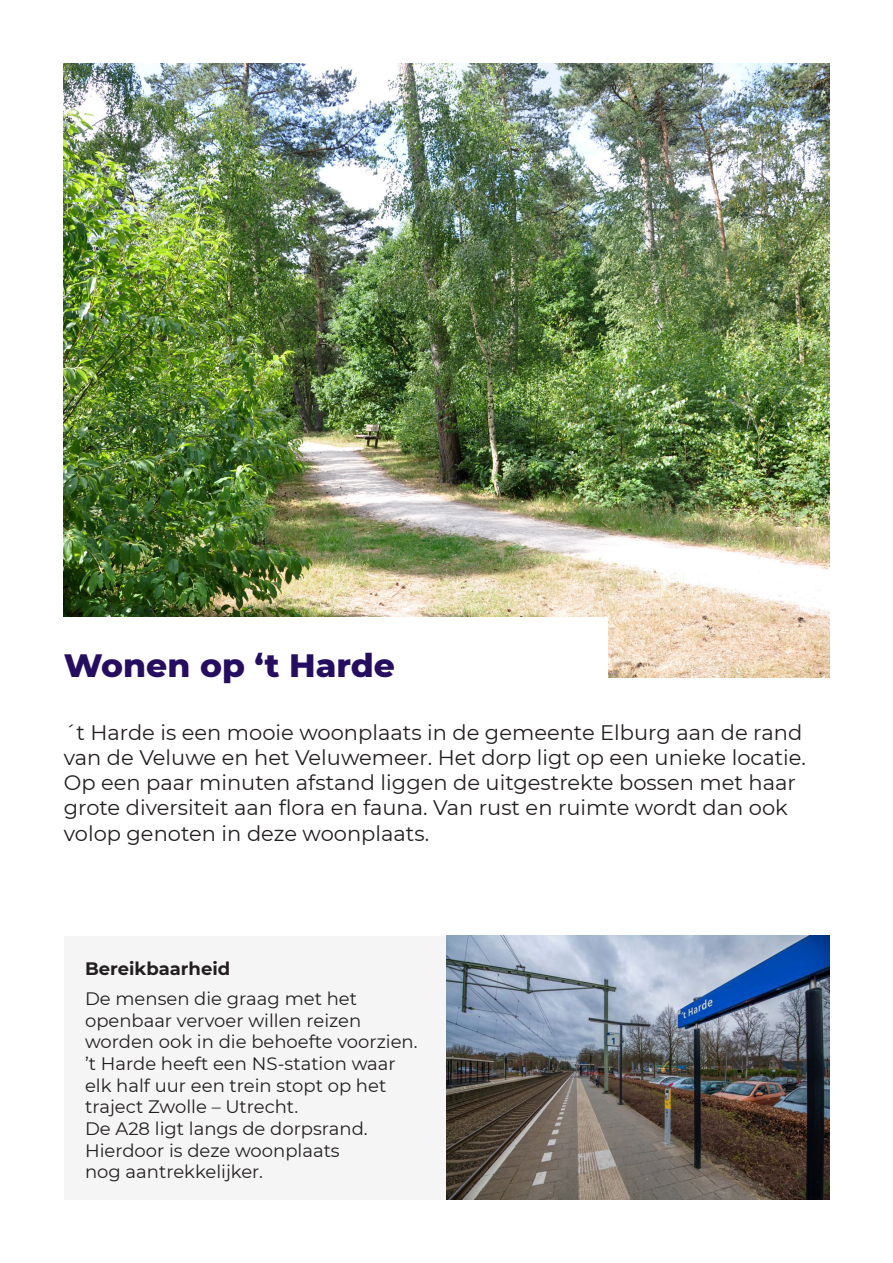
<style>
.page{position:relative;width:893px;height:1263px;background:#fff}
.page>*{position:absolute;margin:0;border:0;box-sizing:border-box;transform-origin:0 0}
.t1{font:800 33px "Montserrat";color:#250e62}
.t2{font:21px/25.2px "Montserrat";color:#231f20}
.t3{font:18px/21.6px "Montserrat";color:#231f20}
.Blok_Headings{font:700 18px "Montserrat";color:#231f20}
</style>
<div class="page">
<img style="left:64px;top:64px;width:765px;height:613px">
<div style="left:58px;top:617px;width:550px;height:92px;background:#fff"></div>
<div style="left:64px;top:936px;width:382px;height:263px;background:#f5f5f5"></div>
<img style="left:446px;top:936px;width:383px;height:263px">
<p class="t1" style="left:64px;top:641px;width:333px">Wonen op ‘t Harde</p>
<p class="t2" style="left:64px;top:719px;width:744px">´t Harde is een mooie woonplaats in de gemeente Elburg aan de rand van de Veluwe en het Veluwemeer. Het dorp ligt op een unieke locatie.<br>Op een paar minuten afstand liggen de uitgestrekte bossen met haar grote diversiteit aan flora en fauna. Van rust en ruimte wordt dan ook volop genoten in deze woonplaats.</p>
<p class="Blok_Headings" style="left:85px;top:955px;width:147px">Bereikbaarheid</p>
<p class="t3" style="left:85px;top:987px;width:334px">De mensen die graag met het openbaar vervoer willen reizen worden ook in die behoefte voorzien. ’t Harde heeft een NS-station waar elk half uur een trein stopt op het traject Zwolle – Utrecht.</p>
<p class="t3" style="left:85px;top:1117px;width:284px">De A28 ligt langs de dorpsrand.<br>Hierdoor is deze woonplaats</p>
<p class="t3" style="left:85px;top:1160px;width:180px">nog aantrekkelijker.</p>
</div>
